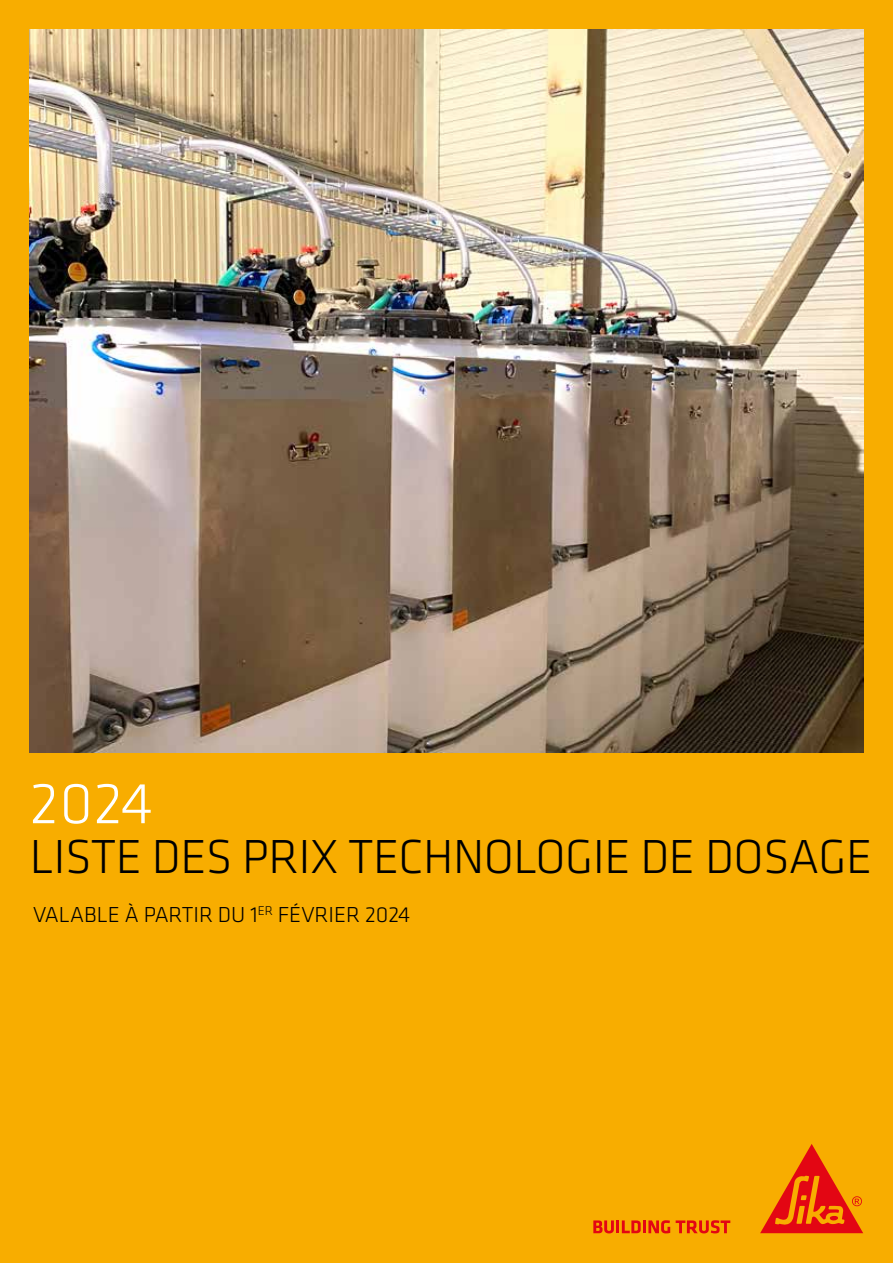
<style>
.page{position:relative;width:893px;height:1263px;background:#f8ad00}
.page>*{position:absolute;margin:0;border:0;box-sizing:border-box;transform-origin:0 0}
.t1{font:300 60px "Klavika";color:#fff}
.t2{font:300 49.5px "Klavika";letter-spacing:-.01em;color:#000}
.t3{font:300 22.5px "Klavika";color:#000}
</style>
<div class="page">
<img style="left:30px;top:30px;width:833px;height:723px">
<svg style="left:593px;top:1220px;width:77px;height:13px"></svg>
<svg style="left:676px;top:1220px;width:54px;height:13px"></svg>
<svg style="left:760px;top:1144px;width:103px;height:89px"></svg>
<p class="t1" style="left:30px;top:767px;width:125px">2024</p>
<p class="t2" style="left:30px;top:826px;width:844px">LISTE DES PRIX TECHNOLOGIE DE DOSAGE</p>
<p class="t3" style="left:33px;top:901px;width:379px">VALABLE À PARTIR DU 1<sup>ER</sup> FÉVRIER 2024</p>
</div>
